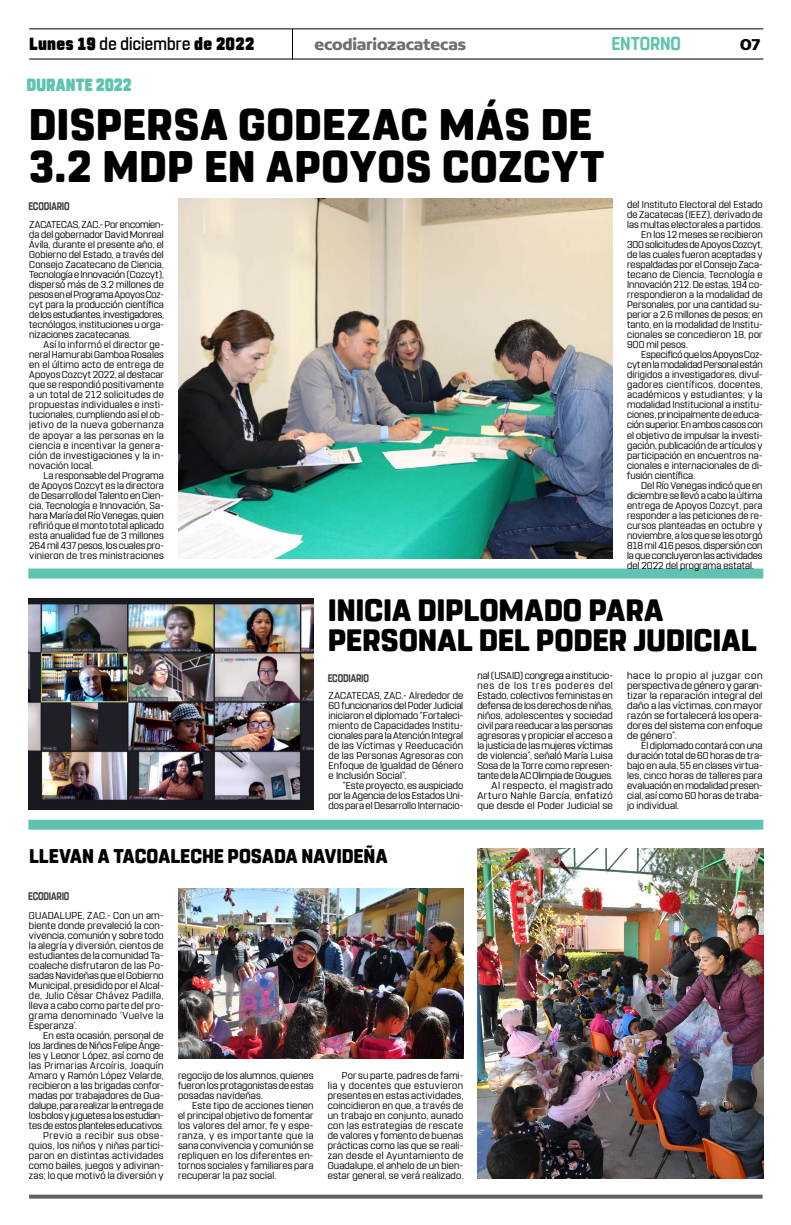
<style>
.page{position:relative;width:791px;height:1225px;background:#fff}
.page>*{position:absolute;margin:0;border:0;box-sizing:border-box;transform-origin:0 0}
.t1{font:800 44px/42px "Rohn Rounded";letter-spacing:.01em;color:#000}
.t2{font:800 30.8px/30px "Rohn Rounded";letter-spacing:-.005em;color:#000}
.t3{font:800 19.8px "Rohn Rounded";letter-spacing:.005em;color:#000;scale:.95 1}
.t4{font:700 18.6px "Rohn Rounded";letter-spacing:-.005em;color:#5ec4af;scale:.91 1}
.t5{font:900 17.6px "Rohn Rounded";letter-spacing:.015em;color:#000;scale:.91 1}
.t6{font:900 17.6px "Rohn Rounded";color:#5ec4af;scale:.87 1}
.t7{font:700 16.9px "Concord";letter-spacing:-.01em;color:#706f6f}
.t8{font:700 16.9px "Concord";color:#000}
.t9{font:700 11px "Rohn Rounded";letter-spacing:-.015em;color:#3d3d3d;scale:.82 1}
.t10{font:10px/10px "Rohn Rounded";letter-spacing:.01em;color:#000;text-align:justify}
.t11{font:10px/10px "Rohn Rounded";letter-spacing:.01em;color:#000;text-align:justify;scale:1.06 1}
.t12{font:10px "Rohn Rounded";letter-spacing:-.01em;color:#000}
.t13{font:10px "Rohn Rounded";letter-spacing:-.02em;color:#000}
.t14{font:10px "Rohn Rounded";letter-spacing:.04em;color:#000}
.t15{font:10px "Rohn Rounded";letter-spacing:-.015em;color:#000}
.t16{font:10px "Rohn Rounded";letter-spacing:.03em;color:#000}
.s1{font-weight:500}
</style>
<div class="page">
<hr style="left:29px;top:28px;width:734px;height:1px;background:#000">
<hr style="left:29px;top:59px;width:734px;height:1px;background:#000">
<hr style="left:292px;top:29px;width:1px;height:31px;background:#000">
<svg style="left:29px;top:1194px;width:734px;height:4px;background:#7a7a7a"></svg>
<div style="left:28px;top:568px;width:735px;height:10px;background:#5ec4af"></div>
<div style="left:28px;top:819px;width:735px;height:10px;background:#5ec4af"></div>
<img style="left:178px;top:198px;width:435px;height:360px">
<img style="left:28px;top:598px;width:286px;height:212px">
<img style="left:178px;top:888px;width:285px;height:170px">
<img style="left:477px;top:848px;width:286px;height:330px">
<h3 class="t5" style="left:29px;top:33px;width:249px">Lunes 19 <span class="s1">de diciembre</span> de 2022</h3>
<h3 class="t7" style="left:314px;top:34px;width:153px">ecodiariozacatecas</h3>
<h3 class="t4" style="left:611px;top:32px;width:78px">ENTORNO</h3>
<h3 class="t8" style="left:740px;top:34px;width:22px">07</h3>
<h3 class="t6" style="left:26px;top:75px;width:123px">DURANTE 2022</h3>
<h1 class="t1" style="left:29px;top:104px;width:577px">DISPERSA GODEZAC MÁS DE<br>3.2 MDP EN APOYOS COZCYT</h1>
<p class="t10" style="left:29px;top:220px;width:136px">ZACATECAS, ZAC.- Por encomien&shy;da del gobernador David Monreal Ávila, durante el presente año, el Gobierno del Estado, a través del Consejo Zacatecano de Ciencia, Tecnología e Innovación (Cozcyt), dispersó más de 3.2 millones de pesos en el Programa Apoyos Coz&shy;cyt para la producción científica de los estudiantes, investigadores, tecnólogos, instituciones u orga&shy;nizaciones zacatecanas.</p>
<p class="t10" style="left:29px;top:340px;width:136px;text-indent:14px">Así lo informó el director ge&shy;neral Hamurabi Gamboa Rosales en el último acto de entrega de Apoyos Cozcyt 2022, al destacar que se respondió positivamente a un total de 212 solicitudes de propuestas individuales e insti&shy;tucionales, cumpliendo así el ob&shy;jetivo de la nueva gobernanza de apoyar a las personas en la ciencia e incentivar la genera&shy;ción de investigaciones y la in&shy;novación local.</p>
<p class="t10" style="left:29px;top:470px;width:136px;text-indent:14px">La responsable del Programa de Apoyos Cozcyt es la directora de Desarrollo del Talento en Cien&shy;cia, Tecnología e Innovación, Sa&shy;hara María del Río Venegas, quien refirió que el monto total aplicado esta anualidad fue de 3 millones 264 mil 437 pesos, los cuales pro&shy;vinieron de tres ministraciones</p>
<p class="t9" style="left:28px;top:200px;width:52px">ECODIARIO</p>
<p class="t10" style="left:627px;top:200px;width:137px">del Instituto Electoral del Estado</p>
<p class="t10" style="left:627px;top:210px;width:137px">de Zacatecas (IEEZ), derivado de</p>
<p class="t10" style="left:627px;top:220px;width:137px">las multas electorales a partidos.</p>
<p class="t10" style="left:641px;top:230px;width:123px">En los 12 meses se recibieron</p>
<p class="t12" style="left:627px;top:239px;width:137px">300 solicitudes de Apoyos Cozcyt,</p>
<p class="t10" style="left:627px;top:250px;width:137px">de las cuales fueron aceptadas y</p>
<p class="t10" style="left:627px;top:260px;width:137px">respaldadas por el Consejo Zaca-</p>
<p class="t10" style="left:627px;top:270px;width:137px">tecano de Ciencia, Tecnología e</p>
<p class="t10" style="left:627px;top:280px;width:137px">Innovación 212. De estas, 194 co-</p>
<p class="t10" style="left:627px;top:290px;width:137px">rrespondieron a la modalidad de</p>
<p class="t10" style="left:627px;top:300px;width:137px">Personales, por una cantidad su-</p>
<p class="t10" style="left:627px;top:310px;width:137px">perior a 2.6 millones de pesos; en</p>
<p class="t10" style="left:627px;top:320px;width:137px">tanto, en la modalidad de Institu-</p>
<p class="t10" style="left:627px;top:330px;width:137px">cionales se concedieron 18, por</p>
<p class="t10" style="left:627px;top:340px;width:62px">900 mil pesos.</p>
<p class="t15" style="left:641px;top:349px;width:123px">Especificó que los Apoyos Coz-</p>
<p class="t13" style="left:627px;top:359px;width:137px">cyt en la modalidad Personal están</p>
<p class="t10" style="left:627px;top:370px;width:137px">dirigidos a investigadores, divul-</p>
<p class="t14" style="left:627px;top:379px;width:137px">gadores científicos, docentes,</p>
<p class="t16" style="left:627px;top:389px;width:137px">académicos y estudiantes; y la</p>
<p class="t10" style="left:627px;top:400px;width:137px">modalidad Institucional a institu-</p>
<p class="t10" style="left:627px;top:410px;width:137px">ciones, principalmente de educa-</p>
<p class="t12" style="left:627px;top:419px;width:137px">ción superior. En ambos casos con</p>
<p class="t10" style="left:627px;top:430px;width:137px">el objetivo de impulsar la investi-</p>
<p class="t10" style="left:627px;top:440px;width:137px">gación, publicación de artículos y</p>
<p class="t10" style="left:627px;top:450px;width:137px">participación en encuentros na-</p>
<p class="t10" style="left:627px;top:460px;width:137px">cionales e internacionales de di-</p>
<p class="t10" style="left:627px;top:470px;width:70px">fusión científica.</p>
<p class="t10" style="left:641px;top:480px;width:123px">Del Río Venegas indicó que en</p>
<p class="t12" style="left:627px;top:489px;width:137px">diciembre se llevó a cabo la última</p>
<p class="t10" style="left:627px;top:500px;width:137px">entrega de Apoyos Cozcyt, para</p>
<p class="t10" style="left:627px;top:510px;width:137px">responder a las peticiones de re-</p>
<p class="t10" style="left:627px;top:520px;width:137px">cursos planteadas en octubre y</p>
<p class="t10" style="left:627px;top:530px;width:137px">noviembre, a los que se les otorgó</p>
<p class="t10" style="left:627px;top:540px;width:137px">818 mil 416 pesos, dispersión con</p>
<p class="t12" style="left:627px;top:549px;width:137px">la que concluyeron las actividades</p>
<p class="t10" style="left:627px;top:560px;width:129px">del 2022 del programa estatal.</p>
<h2 class="t2" style="left:328px;top:595px;width:431px">INICIA DIPLOMADO PARA<br>PERSONAL DEL PODER JUDICIAL</h2>
<p class="t9" style="left:328px;top:671px;width:52px">ECODIARIO</p>
<p class="t10" style="left:329px;top:690px;width:136px">ZACATECAS, ZAC.- Alrededor de 60 funcionarios del Poder Judicial iniciaron el diplomado “Fortaleci&shy;miento de Capacidades Institu&shy;cionales para la Atención Integral de las Víctimas y Reeducación de las Personas Agresoras con Enfoque de Igualdad de Género e Inclusión Social”.</p>
<p class="t10" style="left:329px;top:780px;width:136px;text-indent:14px">“Este proyecto, es auspiciado por la Agencia de los Estados Uni&shy;dos para el Desarrollo Internacio-</p>
<h3 class="t3" style="left:29px;top:844px;width:379px">LLEVAN A TACOALECHE POSADA NAVIDEÑA</h3>
<p class="t9" style="left:28px;top:890px;width:52px">ECODIARIO</p>
<p class="t10" style="left:29px;top:910px;width:136px">GUADALUPE, ZAC.- Con un am&shy;biente donde prevaleció la con&shy;vivencia, comunión y sobre todo la alegría y diversión, cientos de estudiantes de la comunidad Ta&shy;coaleche disfrutaron de las Po&shy;sadas Navideñas que el Gobierno Municipal, presidido por el Alcal&shy;de, Julio César Chávez Padilla, lleva a cabo como parte del pro&shy;grama denominado ‘Vuelve la Esperanza’.</p>
<p class="t10" style="left:29px;top:1030px;width:136px;text-align:right">En esta ocasión, personal de los Jardines de Niños Felipe Ánge&shy;les y Leonor López, así como de las Primarias Arcoíris, Joaquín<br>Amaro y Ramón López Velarde, recibieron a las brigadas confor&shy;madas por trabajadores de Gua&shy;dalupe, para realizar la entrega de los bolos y juguetes a los estudian&shy;tes de estos planteles educativos.<br>Previo a recibir sus obse&shy;quios, los niños y niñas partici&shy;paron en distintas actividades como bailes, juegos y adivinan&shy;zas; lo que motivó la diversión y</p>
<p class="t10" style="left:178px;top:1070px;width:137px">regocijo de los alumnos, quienes fueron los protagonistas de estas posadas navideñas.</p>
<p class="t10" style="left:178px;top:1100px;width:137px;text-indent:14px">Este tipo de acciones tienen el principal objetivo de fomentar los valores del amor, fe y espe&shy;ranza, y es importante que la sana convivencia y comunión se repliquen en los diferentes en&shy;tornos sociales y familiares para recuperar la paz social.</p>
<p class="t10" style="left:328px;top:1070px;width:137px;text-indent:14px">Por su parte, padres de fami&shy;lia y docentes que estuvieron presentes en estas actividades, coincidieron en que, a través de un trabajo en conjunto, aunado con las estrategias de rescate de valores y fomento de buenas prácticas como las que se reali&shy;zan desde el Ayuntamiento de Guadalupe, el anhelo de un bien&shy;estar general, se verá realizado.</p>
<p class="t10" style="left:477px;top:670px;width:137px;text-align:right">nal (USAID) congrega a institucio&shy;nes de los tres poderes del<br>Estado, colectivos feministas en defensa de los derechos de niñas, niños, adolescentes y sociedad civil para reeducar a las personas agresoras y propiciar el acceso a la justicia de las mujeres víctimas de violencia”, señaló María Luisa<br>Sosa de la Torre como represen&shy;tante de la AC Olimpia de Gougues.<br>Al respecto, el magistrado<br>Arturo Nahle García, enfatizó que desde el Poder Judicial se</p>
<p class="t11" style="left:627px;top:670px;width:129px">hace lo propio al juzgar con perspectiva de género y garan&shy;tizar la reparación integral del daño a las víctimas, con mayor razón se fortalecerá los opera&shy;dores del sistema con enfoque de género”.</p>
<p class="t10" style="left:627px;top:740px;width:137px;text-indent:14px">El diplomado contará con una duración total de 60 horas de tra&shy;bajo en aula, 55 en clases virtua&shy;les, cinco horas de talleres para evaluación en modalidad presen&shy;cial, así como 60 horas de traba&shy;jo individual.</p>
</div>
